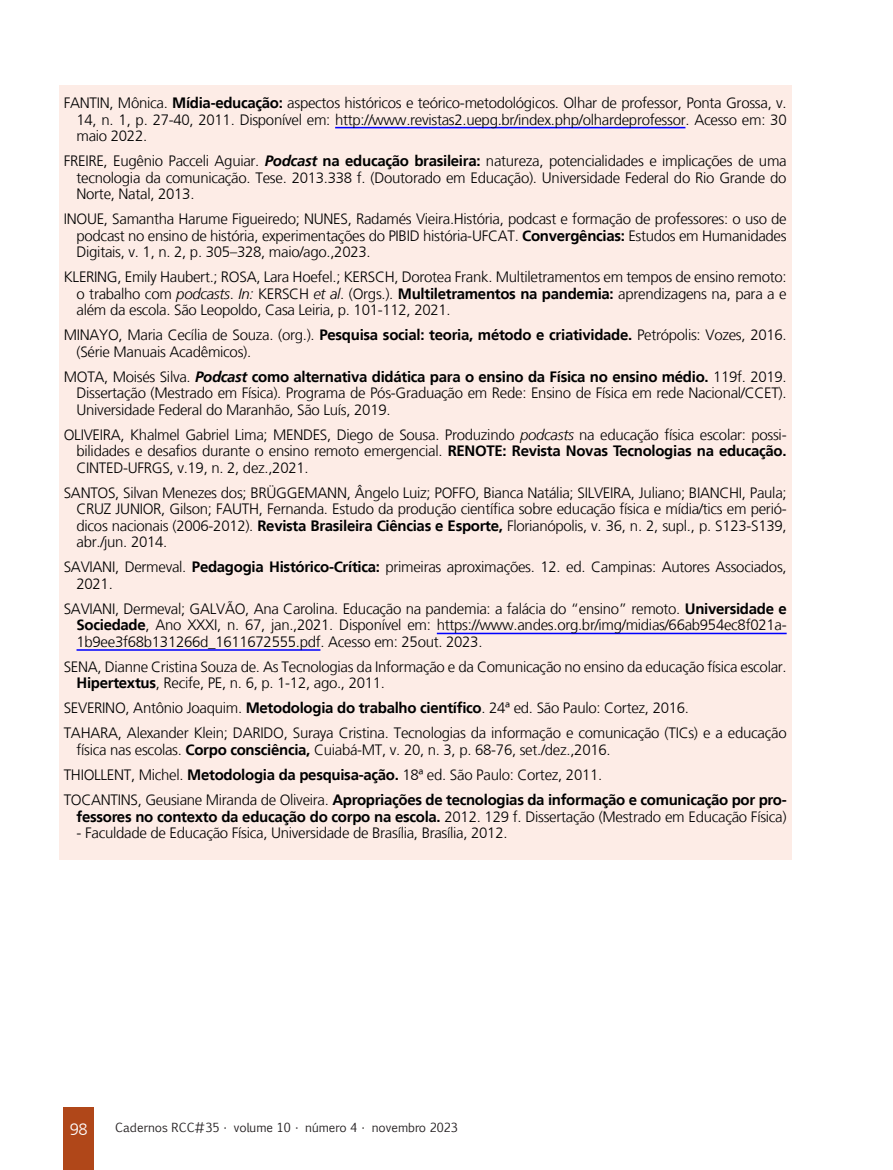
<style>
.page{position:relative;width:893px;height:1170px;background:#fff}
.page>*{position:absolute;margin:0;border:0;box-sizing:border-box;transform-origin:0 0}
.t1{font:300 16.5px "Frutiger LT";color:#fff}
.Referências__10{font:300 15px/16.5px "Frutiger LT";letter-spacing:-.02em;color:#000;text-align:justify}
.Referências__10-2{font:700 15px/16.5px "Frutiger LT";letter-spacing:-.02em;color:#000;text-align:right}
.t2{font:12px "Euphemia CAS";color:#231f20}
.s1{font-weight:700}
.s2{font-weight:700;font-style:italic}
.s3{font-style:italic}
.s4{font-weight:300}
</style>
<div class="page">
<div style="left:64px;top:1107px;width:30px;height:62px;background:#b04719"></div>
<div style="left:59px;top:85px;width:732px;height:774px;background:#fdece6"></div>
<hr style="left:335px;top:127px;width:350px;height:1px;background:#00f">
<hr style="left:437px;top:632px;width:350px;height:2px;background:#00f">
<hr style="left:77px;top:649px;width:243px;height:1px;background:#00f">
<p class="Referências__10" style="left:77px;top:95px;width:712px;text-indent:-13px">FANTIN, Mônica. <span class="s1">Mídia-educação:</span> aspectos históricos e teórico-metodológicos. Olhar de professor, Ponta Grossa, v.<br>14, n. 1, p. 27-40, 2011. Disponível em: http://www.revistas2.uepg.br/index.php/olhardeprofessor. Acesso em: 30 maio 2022.</p>
<p class="Referências__10" style="left:77px;top:153px;width:712px;text-indent:-13px">FREIRE, Eugênio Pacceli Aguiar. <span class="s2">Podcast</span> <span class="s1">na educação brasileira:</span> natureza, potencialidades e implicações de uma tecnologia da comunicação. Tese. 2013.338 f. (Doutorado em Educação). Universidade Federal do Rio Grande do Norte, Natal, 2013.</p>
<p class="Referências__10" style="left:77px;top:211px;width:712px;text-indent:-13px">INOUE, Samantha Harume Figueiredo; NUNES, Radamés Vieira.História, podcast e formação de professores: o uso de podcast no ensino de história, experimentações do PIBID história-UFCAT. <span class="s1">Convergências:</span> Estudos em Humanidades Digitais, v. 1, n. 2, p. 305–328, maio/ago.,2023.</p>
<p class="Referências__10" style="left:77px;top:269px;width:712px;text-indent:-13px">KLERING, Emily Haubert.; ROSA, Lara Hoefel.; KERSCH, Dorotea Frank. Multiletramentos em tempos de ensino remoto: o trabalho com <span class="s3">podcasts</span>. <span class="s3">In:</span> KERSCH <span class="s3">et al</span>. (Orgs.). <span class="s1">Multiletramentos na pandemia:</span> aprendizagens na, para a e além da escola. São Leopoldo, Casa Leiria, p. 101-112, 2021.</p>
<p class="Referências__10" style="left:77px;top:327px;width:712px;text-indent:-13px">MINAYO, Maria Cecília de Souza. (org.). <span class="s1">Pesquisa social: teoria, método e criatividade.</span> Petrópolis: Vozes, 2016. (Série Manuais Acadêmicos).</p>
<p class="Referências__10" style="left:77px;top:368px;width:712px;text-indent:-13px">MOTA, Moisés Silva. <span class="s2">Podcast</span> <span class="s1">como alternativa didática para o ensino da Física no ensino médio.</span> 119f. 2019.<br>Dissertação (Mestrado em Física). Programa de Pós-Graduação em Rede: Ensino de Física em rede Nacional/CCET).<br>Universidade Federal do Maranhão, São Luís, 2019.</p>
<p class="Referências__10" style="left:77px;top:426px;width:712px;text-indent:-13px">OLIVEIRA, Khalmel Gabriel Lima; MENDES, Diego de Sousa. Produzindo <span class="s3">podcasts</span> na educação física escolar: possi&shy;bilidades e desafios durante o ensino remoto emergencial. <span class="s1">RENOTE: Revista Novas Tecnologias na educação.<br></span>CINTED-UFRGS, v.19, n. 2, dez.,2021.</p>
<p class="Referências__10" style="left:77px;top:484px;width:712px;text-indent:-13px">SANTOS, Silvan Menezes dos; BRÜGGEMANN, Ângelo Luiz; POFFO, Bianca Natália; SILVEIRA, Juliano; BIANCHI, Paula; CRUZ JUNIOR, Gilson; FAUTH, Fernanda. Estudo da produção científica sobre educação física e mídia/tics em perió&shy;dicos nacionais (2006-2012). <span class="s1">Revista Brasileira Ciências e Esporte,</span> Florianópolis, v. 36, n. 2, supl., p. S123-S139, abr./jun. 2014.</p>
<p class="Referências__10" style="left:77px;top:559px;width:712px;text-indent:-13px">SAVIANI, Dermeval. <span class="s1">Pedagogia Histórico-Crítica:</span> primeiras aproximações. 12. ed. Campinas: Autores Associados,<br>2021.</p>
<p class="Referências__10" style="left:77px;top:600px;width:712px;text-indent:-13px">SAVIANI, Dermeval; GALVÃO, Ana Carolina. Educação na pandemia: a falácia do “ensino” remoto. <span class="s1">Universidade e Sociedade</span>, Ano XXXI, n. 67, jan.,2021. Disponível em: https://www.andes.org.br/img/midias/66ab954ec8f021a-1b9ee3f68b131266d_1611672555.pdf. Acesso em: 25out. 2023.</p>
<p class="Referências__10" style="left:77px;top:658px;width:712px;text-indent:-13px">SENA, Dianne Cristina Souza de. As Tecnologias da Informação e da Comunicação no ensino da educação física escolar.<br><span class="s1">Hipertextus</span>, Recife, PE, n. 6, p. 1-12, ago., 2011.</p>
<p class="Referências__10" style="left:64px;top:700px;width:627px">SEVERINO, Antônio Joaquim. <span class="s1">Metodologia do trabalho científico</span>. 24ª ed. São Paulo: Cortez, 2016.</p>
<p class="Referências__10" style="left:77px;top:725px;width:712px;text-indent:-13px">TAHARA, Alexander Klein; DARIDO, Suraya Cristina. Tecnologias da informação e comunicação (TICs) e a educação física nas escolas. <span class="s1">Corpo consciência,</span> Cuiabá-MT, v. 20, n. 3, p. 68-76, set./dez.,2016.</p>
<p class="Referências__10" style="left:64px;top:766px;width:540px">THIOLLENT, Michel. <span class="s1">Metodologia da pesquisa-ação.</span> 18ª ed. São Paulo: Cortez, 2011.</p>
<p class="Referências__10-2" style="left:64px;top:791px;width:724px"><span class="s4">TOCANTINS, Geusiane Miranda de Oliveira.</span> Apropriações de tecnologias da informação e comunicação por pro&shy;fessores no contexto da educação do corpo na escola. <span class="s4">2012. 129 f. Dissertação (Mestrado em Educação Física)</span></p>
<p class="Referências__10" style="left:77px;top:824px;width:432px">- Faculdade de Educação Física, Universidade de Brasília, Brasília, 2012.</p>
<p class="t1" style="left:70px;top:1120px;width:20px">98</p>
<p class="t2" style="left:115px;top:1119px;width:344px">Cadernos RCC#35 • volume 10 • número 4 • novembro 2023</p>
</div>
